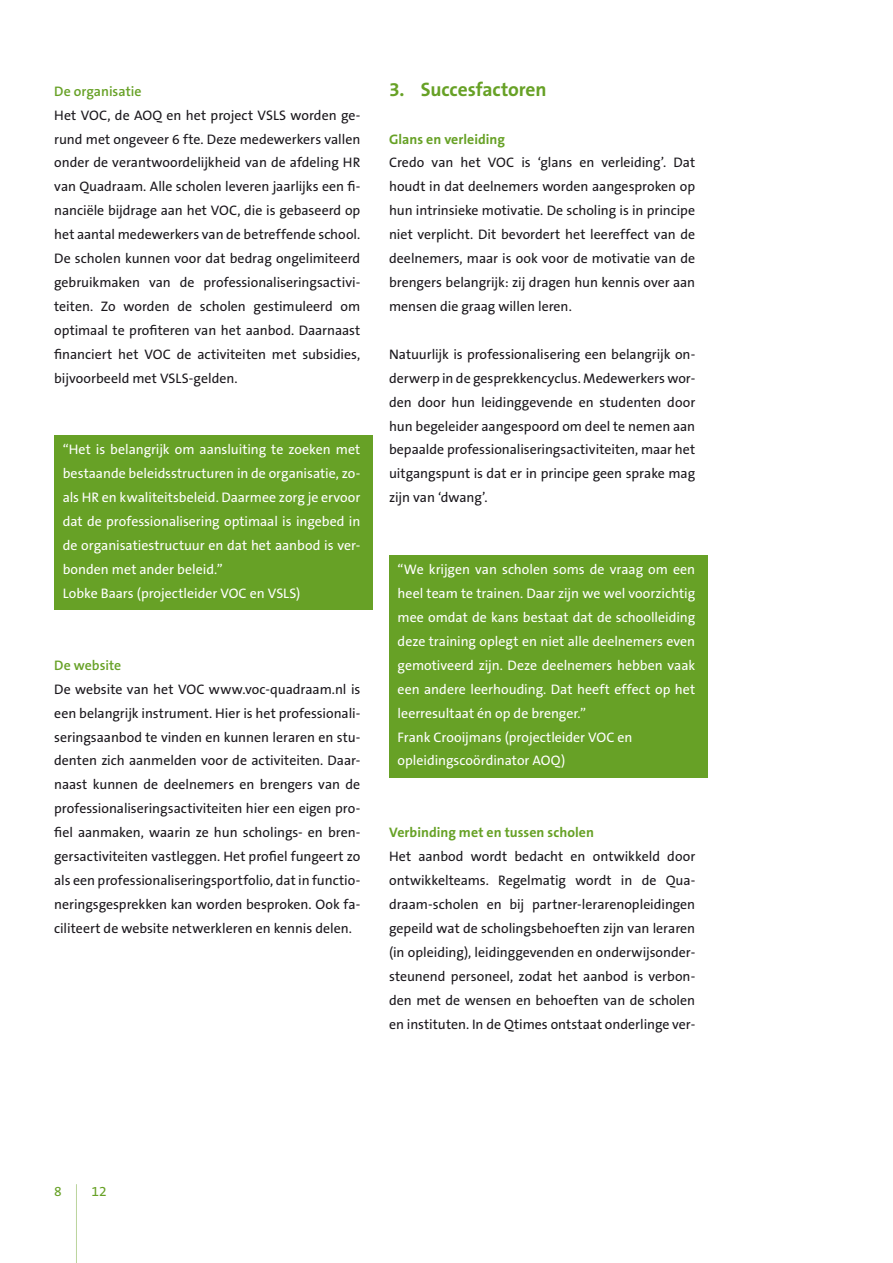
<style>
.page{position:relative;width:893px;height:1263px;background:#fff}
.page>*{position:absolute;margin:0;border:0;box-sizing:border-box;transform-origin:0 0}
.t1{font:117.9px "The Sans B5 Plain";color:#67a126;scale:.06 1}
.par{font:700 19.5px "The Sans B7";letter-spacing:-.01em;color:#67a126}
.par-2{font:13.8px/23.9px "The Sans B5 Plain";letter-spacing:-.005em;color:#1a171c;text-align:justify}
.par-3{font:13.8px/23.9px "The Sans B5 Plain";color:#fff;text-align:justify}
.par-4{font:700 13.8px "The Sans B7";letter-spacing:.005em;color:#67a126}
.kopje2{font:600 13.8px "The Sans B6";color:#67a126}
.t2{font:13.8px "The Sans B5 Plain";color:#67a126}
</style>
<div class="page">
<div style="left:54px;top:436px;width:319px;height:150px;background:#67a126"></div>
<div style="left:54px;top:579px;width:319px;height:31px;background:#67a126"></div>
<div style="left:389px;top:555px;width:319px;height:175px;background:#67a126"></div>
<div style="left:389px;top:723px;width:319px;height:54px;background:#67a126"></div>
<p class="kopje2" style="left:54px;top:84px;width:89px">De organisatie</p>
<p class="par-2" style="left:54px;top:104px;width:308px">Het VOC, de AOQ en het project VSLS worden ge&shy;rund met ongeveer 6 fte. Deze medewerkers vallen onder de verantwoordelijkheid van de afdeling HR van Quadraam. Alle scholen leveren jaarlijks een fi&shy;nanciële bijdrage aan het VOC, die is gebaseerd op het aantal medewerkers van de betreffende school.<br>De scholen kunnen voor dat bedrag ongelimiteerd gebruikmaken van de professionaliseringsactivi&shy;teiten. Zo worden de scholen gestimuleerd om optimaal te profiteren van het aanbod. Daarnaast financiert het VOC de activiteiten met subsidies, bijvoorbeeld met VSLS-gelden.</p>
<p class="par-3" style="left:63px;top:438px;width:299px">“Het is belangrijk om aansluiting te zoeken met bestaande beleidsstructuren in de organisatie, zo&shy;als HR en kwaliteitsbeleid. Daarmee zorg je ervoor dat de professionalisering optimaal is ingebed in de organisatiestructuur en dat het aanbod is ver&shy;bonden met ander beleid.”</p>
<p class="par-3" style="left:63px;top:582px;width:239px">Lobke Baars (projectleider VOC en VSLS)</p>
<p class="kopje2" style="left:54px;top:658px;width:69px">De website</p>
<p class="par-2" style="left:54px;top:678px;width:308px">De website van het VOC www.voc-quadraam.nl is een belangrijk instrument. Hier is het professionali&shy;seringsaanbod te vinden en kunnen leraren en stu&shy;denten zich aanmelden voor de activiteiten. Daar&shy;naast kunnen de deelnemers en brengers van de professionaliseringsactiviteiten hier een eigen pro&shy;fiel aanmaken, waarin ze hun scholings- en bren&shy;gersactiviteiten vastleggen. Het profiel fungeert zo als een professionaliseringsportfolio, dat in functio&shy;neringsgesprekken kan worden besproken. Ook fa&shy;ciliteert de website netwerkleren en kennis delen.</p>
<p class="par" style="left:389px;top:79px;width:159px">3. Succesfactoren</p>
<p class="par-4" style="left:389px;top:132px;width:118px">Glans en verleiding</p>
<p class="par-2" style="left:389px;top:151px;width:308px">Credo van het VOC is ‘glans en verleiding’. Dat houdt in dat deelnemers worden aangesproken op hun intrinsieke motivatie. De scholing is in principe niet verplicht. Dit bevordert het leereffect van de deelnemers, maar is ook voor de motivatie van de brengers belangrijk: zij dragen hun kennis over aan mensen die graag willen leren.</p>
<p class="par-2" style="left:389px;top:343px;width:308px">Natuurlijk is professionalisering een belangrijk on&shy;derwerp in de gesprekkencyclus. Medewerkers wor&shy;den door hun leidinggevende en studenten door hun begeleider aangespoord om deel te nemen aan bepaalde professionaliseringsactiviteiten, maar het uitgangspunt is dat er in principe geen sprake mag zijn van ‘dwang’.</p>
<p class="par-3" style="left:398px;top:558px;width:299px">“We krijgen van scholen soms de vraag om een heel team te trainen. Daar zijn we wel voorzichtig mee omdat de kans bestaat dat de schoolleiding deze training oplegt en niet alle deelnemers even gemotiveerd zijn. Deze deelnemers hebben vaak een andere leerhouding. Dat heeft effect op het leerresultaat én op de brenger.”</p>
<p class="par-3" style="left:398px;top:725px;width:237px">Frank Crooijmans (projectleider VOC en opleidingscoördinator AOQ)</p>
<p class="par-4" style="left:389px;top:825px;width:206px">Verbinding met en tussen scholen</p>
<p class="par-2" style="left:389px;top:845px;width:308px">Het aanbod wordt bedacht en ontwikkeld door ontwikkelteams. Regelmatig wordt in de Qua&shy;draam-scholen en bij partner-lerarenopleidingen gepeild wat de scholingsbehoeften zijn van leraren (in opleiding), leidinggevenden en onderwijsonder&shy;steunend personeel, zodat het aanbod is verbon&shy;den met de wensen en behoeften van de scholen en instituten. In de Qtimes ontstaat onderlinge ver-</p>
<p class="t2" style="left:54px;top:1184px;width:9px">8</p>
<h1 class="t1" style="left:76px;top:1171px;width:34px">|</h1>
<p class="t2" style="left:92px;top:1184px;width:17px">12</p>
</div>
